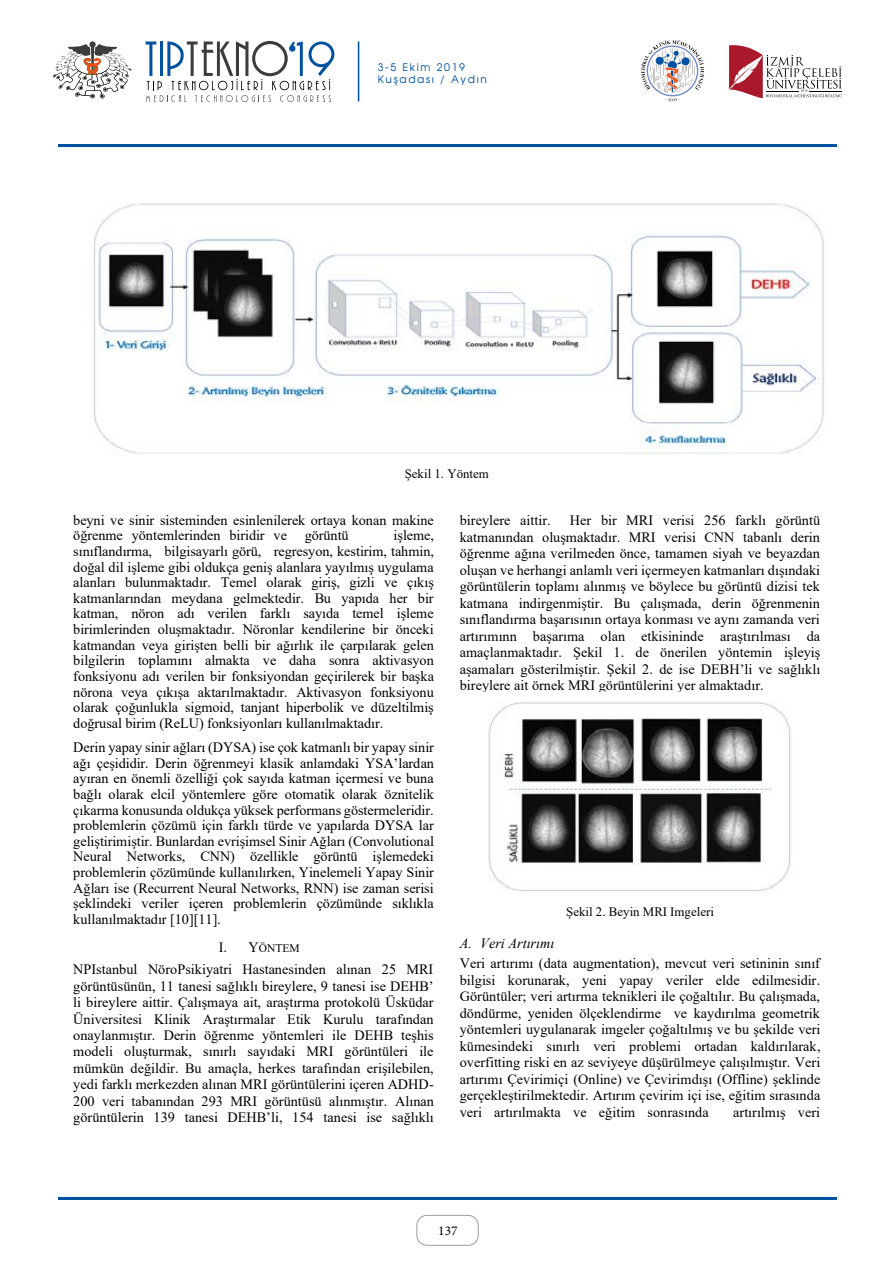
<style>
.page{position:relative;width:893px;height:1263px;background:#fff}
.page>*{position:absolute;margin:0;border:0;box-sizing:border-box;transform-origin:0 0}
.t1{font:14.25px/16.5px "Times New Roman";color:#000;text-align:justify}
.t2{font:italic 14.25px "Times New Roman";color:#000}
.t3{font:13.5px "Minion Pro";color:#000}
.t4{font:12.9px "Times New Roman";color:#000}
.t5{font:11.55px "Times New Roman";letter-spacing:-.005em;color:#000}
.t6{font:10.5px/12.6px "Avalon Plain";letter-spacing:.155em;color:#0051a0}
.s1{font-size:14.25px}
</style>
<div class="page">
<svg style="left:89px;top:41px;width:7px;height:6px"></svg>
<svg style="left:53px;top:44px;width:78px;height:55px"></svg>
<svg style="left:641px;top:40px;width:63px;height:61px"></svg>
<svg style="left:729px;top:45px;width:113px;height:53px"></svg>
<svg style="left:146px;top:41px;width:188px;height:61px"></svg>
<hr style="left:358px;top:41px;width:1px;height:60px;background:#0051a0">
<div style="left:417px;top:1215px;width:61px;height:30px;border:1px solid #9d9d9c;border-radius:10px"></div>
<hr style="left:58px;top:1197px;width:779px;height:2px;background:#0051a0">
<hr style="left:58px;top:145px;width:779px;height:2px;background:#0051a0">
<img style="left:94px;top:203px;width:730px;height:251px">
<img style="left:488px;top:702px;width:303px;height:189px">
<p class="t6" style="left:378px;top:60px;width:111px">3-5 Ekim 2019<br>Kuşadası / Aydın</p>
<p class="t4" style="left:405px;top:464px;width:86px">Şekil 1. Yöntem</p>
<p class="t1" style="left:73px;top:512px;width:362px;line-height:15.6px">beyni ve sinir sisteminden esinlenilerek ortaya konan makine öğrenme yöntemlerinden biridir ve görüntü</p>
<p class="t1" style="left:460px;top:512px;width:362px;text-indent:110px">Her bir MRI verisi 256 farklı görüntü katmanından oluşmaktadır. MRI verisi CNN tabanlı derin öğrenme ağına verilmeden önce, tamamen siyah ve beyazdan oluşan ve herhangi anlamlı veri içermeyen katmanları dışındaki görüntülerin toplamı alınmış ve böylece bu görüntü dizisi tek katmana indirgenmiştir. Bu çalışmada, derin öğrenmenin sınıflandırma başarısının ortaya konması ve aynı zamanda veri artırımınn başarıma olan etkisininde araştırılması da amaçlanmaktadır. Şekil 1. de önerilen yöntemin işleyiş aşamaları gösterilmiştir. Şekil 2. de ise DEBH’li ve sağlıklı bireylere ait örnek MRI görüntülerini yer almaktadır.</p>
<p class="t1" style="left:460px;top:512px;width:93px">bireylere aittir.</p>
<p class="t1" style="left:73px;top:527px;width:362px;line-height:15.6px;text-indent:320px">işleme, sınıflandırma, bilgisayarlı görü, regresyon, kestirim, tahmin, doğal dil işleme gibi oldukça geniş alanlara yayılmış uygulama alanları bulunmaktadır. Temel olarak giriş, gizli ve çıkış katmanlarından meydana gelmektedir. Bu yapıda her bir katman, nöron adı verilen farklı sayıda temel işleme birimlerinden oluşmaktadır. Nöronlar kendilerine bir önceki katmandan veya girişten belli bir ağırlık ile çarpılarak gelen bilgilerin toplamını almakta ve daha sonra aktivasyon fonksiyonu adı verilen bir fonksiyondan geçirilerek bir başka nörona veya çıkışa aktarılmaktadır. Aktivasyon fonksiyonu olarak çoğunlukla sigmoid, tanjant hiperbolik ve düzeltilmiş doğrusal birim (ReLU) fonksiyonları kullanılmaktadır.</p>
<p class="t1" style="left:73px;top:739px;width:362px;line-height:15.6px">Derin yapay sinir ağları (DYSA) ise çok katmanlı bir yapay sinir ağı çeşididir. Derin öğrenmeyi klasik anlamdaki YSA’lardan ayıran en önemli özelliği çok sayıda katman içermesi ve buna bağlı olarak elcil yöntemlere göre otomatik olarak öznitelik çıkarma konusunda oldukça yüksek performans göstermeleridir. problemlerin çözümü için farklı türde ve yapılarda DYSA lar geliştirimiştir. Bunlardan evrişimsel Sinir Ağları (Convolutional Neural Networks, CNN) özellikle görüntü işlemedeki problemlerin çözümünde kullanılırken, Yinelemeli Yapay Sinir Ağları ise (Recurrent Neural Networks, RNN) ise zaman serisi şeklindeki veriler içeren problemlerin çözümünde sıklıkla kullanılmaktadır [10][11].</p>
<p class="t5" style="left:219px;top:940px;width:82px"><span class="s1">I. Y</span>ÖNTEM</p>
<p class="t1" style="left:73px;top:960px;width:362px">NPIstanbul NöroPsikiyatri Hastanesinden alınan 25 MRI görüntüsünün, 11 tanesi sağlıklı bireylere, 9 tanesi ise DEHB’ li bireylere aittir. Çalışmaya ait, araştırma protokolü Üsküdar Üniversitesi Klinik Araştırmalar Etik Kurulu tarafından onaylanmıştır. Derin öğrenme yöntemleri ile DEHB teşhis modeli oluşturmak, sınırlı sayıdaki MRI görüntüleri ile mümkün değildir. Bu amaçla, herkes tarafından erişilebilen, yedi farklı merkezden alınan MRI görüntülerini içeren ADHD-200 veri tabanından 293 MRI görüntüsü alınmıştır. Alınan görüntülerin 139 tanesi DEHB’li, 154 tanesi ise sağlıklı</p>
<p class="t4" style="left:566px;top:902px;width:149px">Şekil 2. Beyin MRI Imgeleri</p>
<p class="t2" style="left:460px;top:933px;width:96px">A. Veri Artırımı</p>
<p class="t1" style="left:460px;top:955px;width:362px">Veri artırımı (data augmentation), mevcut veri setininin sınıf bilgisi korunarak, yeni yapay veriler elde edilmesidir.<br>Görüntüler; veri artırma teknikleri ile çoğaltılır. Bu çalışmada, döndürme, yeniden ölçeklendirme ve kaydırılma geometrik yöntemleri uygulanarak imgeler çoğaltılmış ve bu şekilde veri kümesindeki sınırlı veri problemi ortadan kaldırılarak, overfitting riski en az seviyeye düşürülmeye çalışılmıştır. Veri artırımı Çevirimiçi (Online) ve Çevirimdışı (Offline) şeklinde gerçekleştirilmektedir. Artırım çevirim içi ise, eğitim sırasında veri artırılmakta ve eğitim sonrasında</p>
<p class="t1" style="left:733px;top:1103px;width:88px">artırılmış veri</p>
<p class="t3" style="left:438px;top:1222px;width:21px">137</p>
</div>
